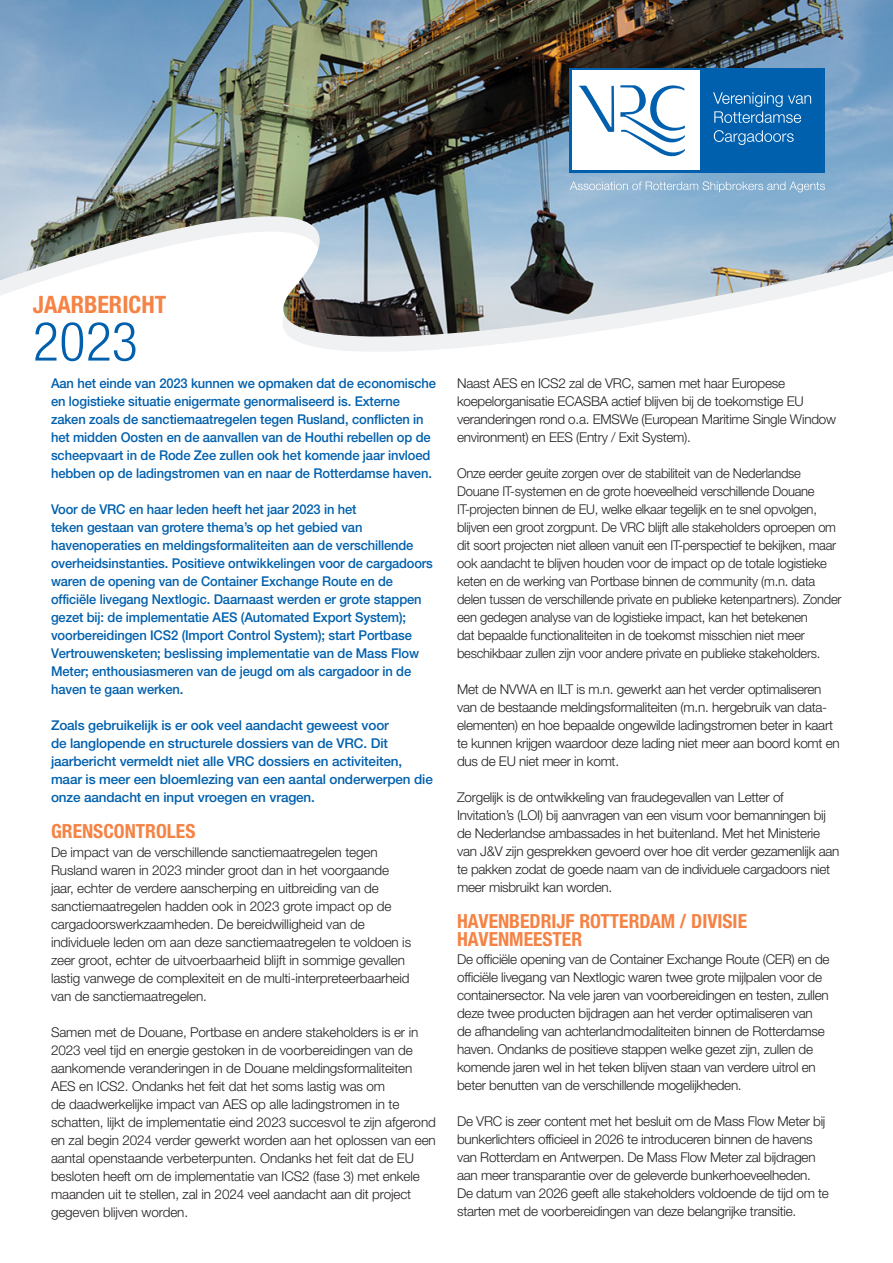
<style>
.page{position:relative;width:893px;height:1263px;background:#fff}
.page>*{position:absolute;margin:0;border:0;box-sizing:border-box;transform-origin:0 0}
.t1{font:300 condensed 54px "Helvetica Neue LT Std";color:#0160ae}
.t2{font:700 condensed 24px "Helvetica Neue LT Std";color:#f58345}
.platte_tekst{font:700 condensed 19.5px/18px "Helvetica Neue LT Std";color:#f58345}
.platte_tekst-2{font:300 13.5px/18px "Helvetica Neue LT Std";letter-spacing:-.02em;color:#231f20}
.platte_tekst-3{font:500 13.5px/18px "Helvetica Neue LT Std";letter-spacing:-.01em;color:#0160ae;scale:.96 1}
.platte_tekst-4{font:300 13.5px/18px "Helvetica Neue LT Std";letter-spacing:-.02em;color:#231f20;scale:.96 1}
.platte_tekst-5{font:500 13.5px/18px "Helvetica Neue LT Std";letter-spacing:-.01em;color:#0160ae}
</style>
<div class="page">
<img style="left:0;top:0;width:893px;height:352px">
<div style="left:570px;top:68px;width:255px;height:104px;background:#0160ae"></div>
<div style="left:572px;top:71px;width:128px;height:99px;background:#fff"></div>
<svg style="left:570px;top:181px;width:255px;height:11px;background:#9ebfd9"></svg>
<svg style="left:578px;top:85px;width:36px;height:47px"></svg>
<svg style="left:620px;top:85px;width:65px;height:72px"></svg>
<svg style="left:713px;top:92px;width:98px;height:31px"></svg>
<svg style="left:714px;top:130px;width:80px;height:15px"></svg>
<p class="t2" style="left:33px;top:289px;width:135px">JAARBERICHT</p>
<p class="t1" style="left:33px;top:310px;width:106px">2023</p>
<p class="platte_tekst-3" style="left:51px;top:374px;width:403px">Aan het einde van 2023 kunnen we opmaken dat de economische en logistieke situatie enigermate genormaliseerd is. Externe zaken zoals de sanctiemaatregelen tegen Rusland, conflicten in het midden Oosten en de aanvallen van de Houthi rebellen op de scheepvaart in de Rode Zee zullen ook het komende jaar invloed hebben op de ladingstromen van en naar de Rotterdamse haven.</p>
<p class="platte_tekst-3" style="left:51px;top:500px;width:399px">Voor de VRC en haar leden heeft het jaar 2023 in het<br>teken gestaan van grotere thema’s op het gebied van havenoperaties en meldingsformaliteiten aan de verschillende overheidsinstanties. Positieve ontwikkelingen voor de cargadoors waren de opening van de Container Exchange Route en de officiële livegang Nextlogic. Daarnaast werden er grote stappen gezet bij: de implementatie AES (Automated Export System); voorbereidingen ICS2 (Import Control System); start Portbase Vertrouwensketen; beslissing implementatie van de Mass Flow Meter; enthousiasmeren van de jeugd om als cargadoor in de haven te gaan werken.</p>
<p class="platte_tekst-5" style="left:51px;top:716px;width:383px">Zoals gebruikelijk is er ook veel aandacht geweest voor<br>de langlopende en structurele dossiers van de VRC. Dit jaarbericht vermeldt niet alle VRC dossiers en activiteiten, maar is meer een bloemlezing van een aantal onderwerpen die onze aandacht en input vroegen en vragen.</p>
<p class="platte_tekst" style="left:51px;top:822px;width:146px">GRENSCONTROLES</p>
<p class="platte_tekst-2" style="left:51px;top:843px;width:362px">De impact van de verschillende sanctiemaatregelen tegen Rusland waren in 2023 minder groot dan in het voorgaande jaar, echter de verdere aanscherping en uitbreiding van de sanctiemaatregelen hadden ook in 2023 grote impact op de cargadoorswerkzaamheden. De bereidwilligheid van de individuele leden om aan deze sanctiemaatregelen te voldoen is zeer groot, echter de uitvoerbaarheid blijft in sommige gevallen lastig vanwege de complexiteit en de multi-interpreteerbaarheid van de sanctiemaatregelen.</p>
<p class="platte_tekst-2" style="left:51px;top:1023px;width:386px">Samen met de Douane, Portbase en andere stakeholders is er in 2023 veel tijd en energie gestoken in de voorbereidingen van de aankomende veranderingen in de Douane meldingsformaliteiten AES en ICS2. Ondanks het feit dat het soms lastig was om<br>de daadwerkelijke impact van AES op alle ladingstromen in te schatten, lijkt de implementatie eind 2023 succesvol te zijn afgerond en zal begin 2024 verder gewerkt worden aan het oplossen van een aantal openstaande verbeterpunten. Ondanks het feit dat de EU besloten heeft om de implementatie van ICS2 (fase 3) met enkele maanden uit te stellen, zal in 2024 veel aandacht aan dit project gegeven blijven worden.</p>
<p class="platte_tekst-2" style="left:457px;top:374px;width:380px">Naast AES en ICS2 zal de VRC, samen met haar Europese koepelorganisatie ECASBA actief blijven bij de toekomstige EU veranderingen rond o.a. EMSWe (European Maritime Single Window environment) en EES (Entry / Exit System).</p>
<p class="platte_tekst-4" style="left:457px;top:464px;width:402px">Onze eerder geuite zorgen over de stabiliteit van de Nederlandse Douane IT-systemen en de grote hoeveelheid verschillende Douane IT-projecten binnen de EU, welke elkaar tegelijk en te snel opvolgen, blijven een groot zorgpunt. De VRC blijft alle stakeholders oproepen om dit soort projecten niet alleen vanuit een IT-perspectief te bekijken, maar ook aandacht te blijven houden voor de impact op de totale logistieke keten en de werking van Portbase binnen de community (m.n. data delen tussen de verschillende private en publieke ketenpartners). Zonder een gedegen analyse van de logistieke impact, kan het betekenen<br>dat bepaalde functionaliteiten in de toekomst misschien niet meer beschikbaar zullen zijn voor andere private en publieke stakeholders.</p>
<p class="platte_tekst-2" style="left:457px;top:680px;width:384px">Met de NVWA en ILT is m.n. gewerkt aan het verder optimaliseren van de bestaande meldingsformaliteiten (m.n. hergebruik van data&shy;elementen) en hoe bepaalde ongewilde ladingstromen beter in kaart te kunnen krijgen waardoor deze lading niet meer aan boord komt en dus de EU niet meer in komt.</p>
<p class="platte_tekst-2" style="left:457px;top:788px;width:384px">Zorgelijk is de ontwikkeling van fraudegevallen van Letter of Invitation’s (LOI) bij aanvragen van een visum voor bemanningen bij de Nederlandse ambassades in het buitenland. Met het Ministerie van J&amp;V zijn gesprekken gevoerd over hoe dit verder gezamenlijk aan te pakken zodat de goede naam van de individuele cargadoors niet meer misbruikt kan worden.</p>
<p class="platte_tekst" style="left:457px;top:912px;width:291px">HAVENBEDRIJF ROTTERDAM / DIVISIE<br>HAVENMEESTER</p>
<p class="platte_tekst-2" style="left:457px;top:950px;width:374px">De officiële opening van de Container Exchange Route (CER) en de officiële livegang van Nextlogic waren twee grote mijlpalen voor de containersector. Na vele jaren van voorbereidingen en testen, zullen deze twee producten bijdragen aan het verder optimaliseren van de afhandeling van achterlandmodaliteiten binnen de Rotterdamse haven. Ondanks de positieve stappen welke gezet zijn, zullen de komende jaren wel in het teken blijven staan van verdere uitrol en beter benutten van de verschillende mogelijkheden.</p>
<p class="platte_tekst-2" style="left:457px;top:1112px;width:373px">De VRC is zeer content met het besluit om de Mass Flow Meter bij bunkerlichters officieel in 2026 te introduceren binnen de havens van Rotterdam en Antwerpen. De Mass Flow Meter zal bijdragen aan meer transparantie over de geleverde bunkerhoeveelheden.<br>De datum van 2026 geeft alle stakeholders voldoende de tijd om te starten met de voorbereidingen van deze belangrijke transitie.</p>
</div>
